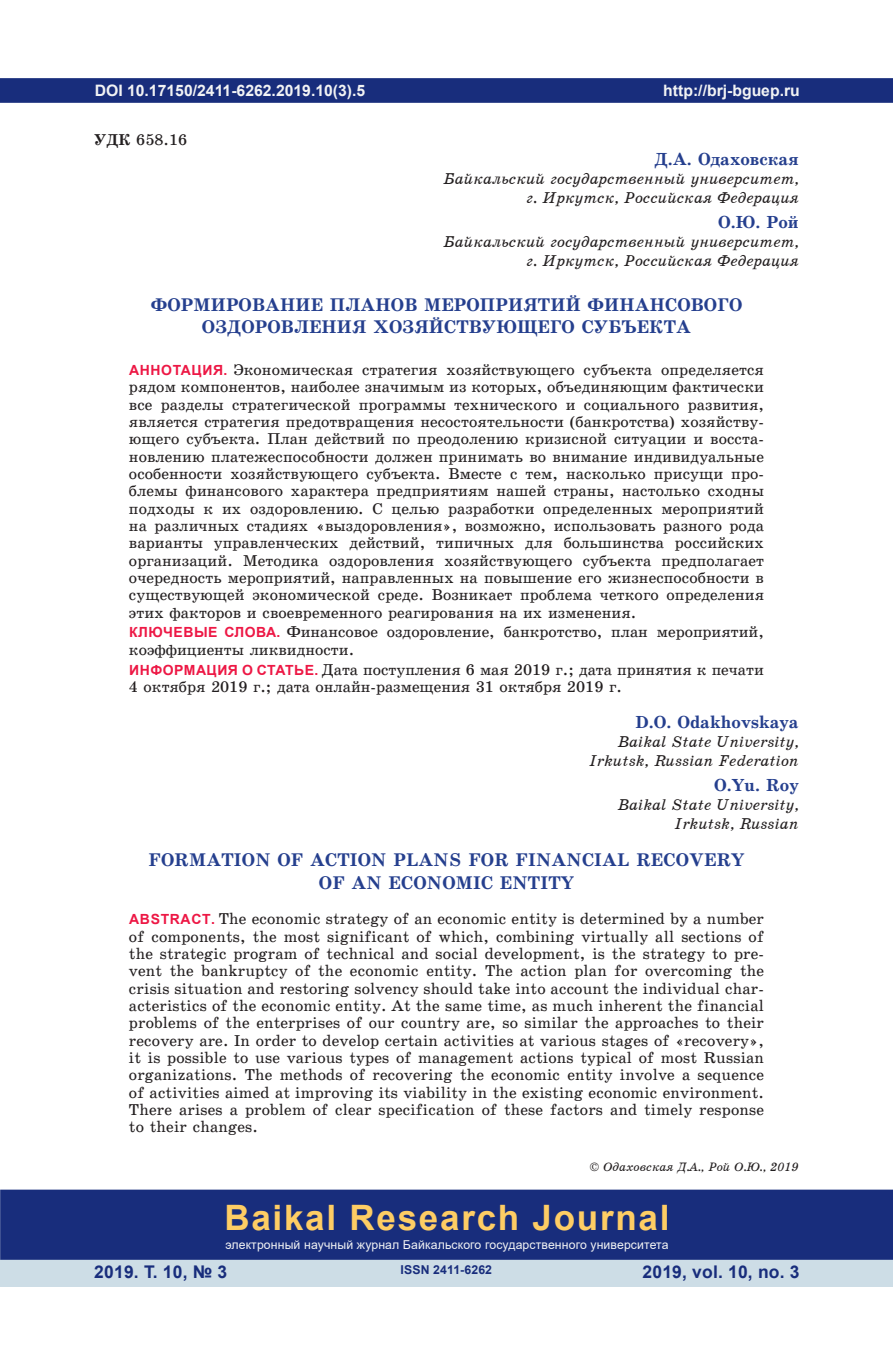
<style>
.page{position:relative;width:893px;height:1360px;background:#fff}
.page>*{position:absolute;margin:0;border:0;box-sizing:border-box;transform-origin:0 0}
.t1{font:700 35px "Arial";letter-spacing:.05em;color:#fecd64}
.t2{font:18.38px/22.2px "School Book C Bold";letter-spacing:.01em;color:#253f8e;text-align:center}
.t3{font:17.5px "School Book C Bold";color:#253f8e}
.t4{font:700 17.5px "Arial";letter-spacing:.01em;color:#182d7c}
.t5{font:15.75px/17.3px "School Book C";color:#231f20;text-align:justify}
.t6{font:15.75px/18.9px "School Book C Italic";color:#231f20;text-align:right}
.t7{font:700 15.75px "Arial";color:#f2f3f4}
.t8{font:12.25px "Arial";letter-spacing:.01em;color:#f2f3f4}
.t9{font:12.25px "School Book C Italic";color:#231f20}
.t10{font:700 12.25px "Arial";letter-spacing:.01em;color:#182d7c}
.s1{font-family:"School Book C Bold"}
.s2{font-family:"Arial";font-weight:700;font-size:14px;color:#ed1845}
</style>
<div class="page">
<div style="left:0;top:78px;width:893px;height:25px;background:#182d7c;border:2px solid #182d7c"></div>
<div style="left:0;top:1258px;width:893px;height:28px;background:#cddde6"></div>
<div style="left:0;top:1189px;width:893px;height:70px;background:#182d7c;border:2px solid #182d7c"></div>
<p class="t7" style="left:95px;top:79px;width:272px">DOI 10.17150/2411-6262.2019.10(3).5</p>
<p class="t5" style="left:94px;top:131px;width:95px"><span class="s1">УДК</span> 658.16</p>
<p class="t7" style="left:663px;top:79px;width:138px">http://brj-bguep.ru</p>
<p class="t3" style="left:654px;top:150px;width:146px">Д.А. Одаховская</p>
<p class="t6" style="left:443px;top:169px;width:357px">Байкальский государственный университет, г. Иркутск, Российская Федерация</p>
<p class="t3" style="left:718px;top:213px;width:82px">О.Ю. Рой</p>
<p class="t6" style="left:443px;top:232px;width:357px">Байкальский государственный университет, г. Иркутск, Российская Федерация</p>
<p class="t2" style="left:151px;top:293px;width:593px">ФОРМИРОВАНИЕ ПЛАНОВ МЕРОПРИЯТИЙ ФИНАНСОВОГО<br>ОЗДОРОВЛЕНИЯ ХОЗЯЙСТВУЮЩЕГО СУБЪЕКТА</p>
<p class="t5" style="left:129px;top:361px;width:637px"><span class="s2">АННОТАЦИЯ.</span> Экономическая стратегия хозяйствующего субъекта определяется рядом компонентов, наиболее значимым из которых, объединяющим фактически все разделы стратегической программы технического и социального развития, является стратегия предотвращения несостоятельности (банкротства) хозяйству&shy;ющего субъекта. План действий по преодолению кризисной ситуации и восста&shy;новлению платежеспособности должен принимать во внимание индивидуальные особенности хозяйствующего субъекта. Вместе с тем, насколько присущи про&shy;блемы финансового характера предприятиям нашей страны, настолько сходны подходы к их оздоровлению. С целью разработки определенных мероприятий на различных стадиях «выздоровления», возможно, использовать разного рода варианты управленческих действий, типичных для большинства российских организаций. Методика оздоровления хозяйствующего субъекта предполагает очередность мероприятий, направленных на повышение его жизнеспособности в существующей экономической среде. Возникает проблема четкого определения этих факторов и своевременного реагирования на их изменения.</p>
<p class="t5" style="left:129px;top:623px;width:636px"><span class="s2">КЛЮЧЕВЫЕ СЛОВА.</span> Финансовое оздоровление, банкротство, план мероприятий, коэффициенты ликвидности.</p>
<p class="t5" style="left:129px;top:660px;width:636px"><span class="s2">ИНФОРМАЦИЯ О СТАТЬЕ.</span> Дата поступления 6 мая 2019 г.; дата принятия к печати<br>4 октября 2019 г.; дата онлайн-размещения 31 октября 2019 г.</p>
<p class="t3" style="left:635px;top:712px;width:165px">D.O. Odakhovskaya</p>
<p class="t6" style="left:589px;top:731px;width:211px">Baikal State University,<br>Irkutsk, Russian Federation</p>
<p class="t3" style="left:714px;top:775px;width:86px">O.Yu. Roy</p>
<p class="t6" style="left:618px;top:794px;width:182px">Baikal State University,<br>Irkutsk, Russian</p>
<p class="t2" style="left:149px;top:849px;width:597px">FORMATION OF ACTION PLANS FOR FINANCIAL RECOVERY<br>OF AN ECONOMIC ENTITY</p>
<p class="t5" style="left:129px;top:910px;width:637px"><span class="s2">ABSTRACT.</span> The economic strategy of an economic entity is determined by a number of components, the most significant of which, combining virtually all sections of the strategic program of technical and social development, is the strategy to pre&shy;vent the bankruptcy of the economic entity. The action plan for overcoming the crisis situation and restoring solvency should take into account the individual char&shy;acteristics of the economic entity. At the same time, as much inherent the financial problems of the enterprises of our country are, so similar the approaches to their recovery are. In order to develop certain activities at various stages of «recovery», it is possible to use various types of management actions typical of most Russian organizations. The methods of recovering the economic entity involve a sequence of activities aimed at improving its viability in the existing economic environment.<br>There arises a problem of clear specification of these factors and timely response to their changes.</p>
<p class="t9" style="left:590px;top:1160px;width:210px">© Одаховская Д.А., Рой О.Ю., 2019</p>
<h1 class="t1" style="left:224px;top:1192px;width:447px">Baikal Research Journal</h1>
<p class="t8" style="left:225px;top:1236px;width:445px">электронный научный журнал Байкальского государственного университета</p>
<p class="t4" style="left:94px;top:1259px;width:135px">2019. Т. 10, № 3</p>
<p class="t4" style="left:643px;top:1259px;width:159px">2019, vol. 10, no. 3</p>
<p class="t10" style="left:401px;top:1261px;width:93px">ISSN 2411-6262</p>
</div>
